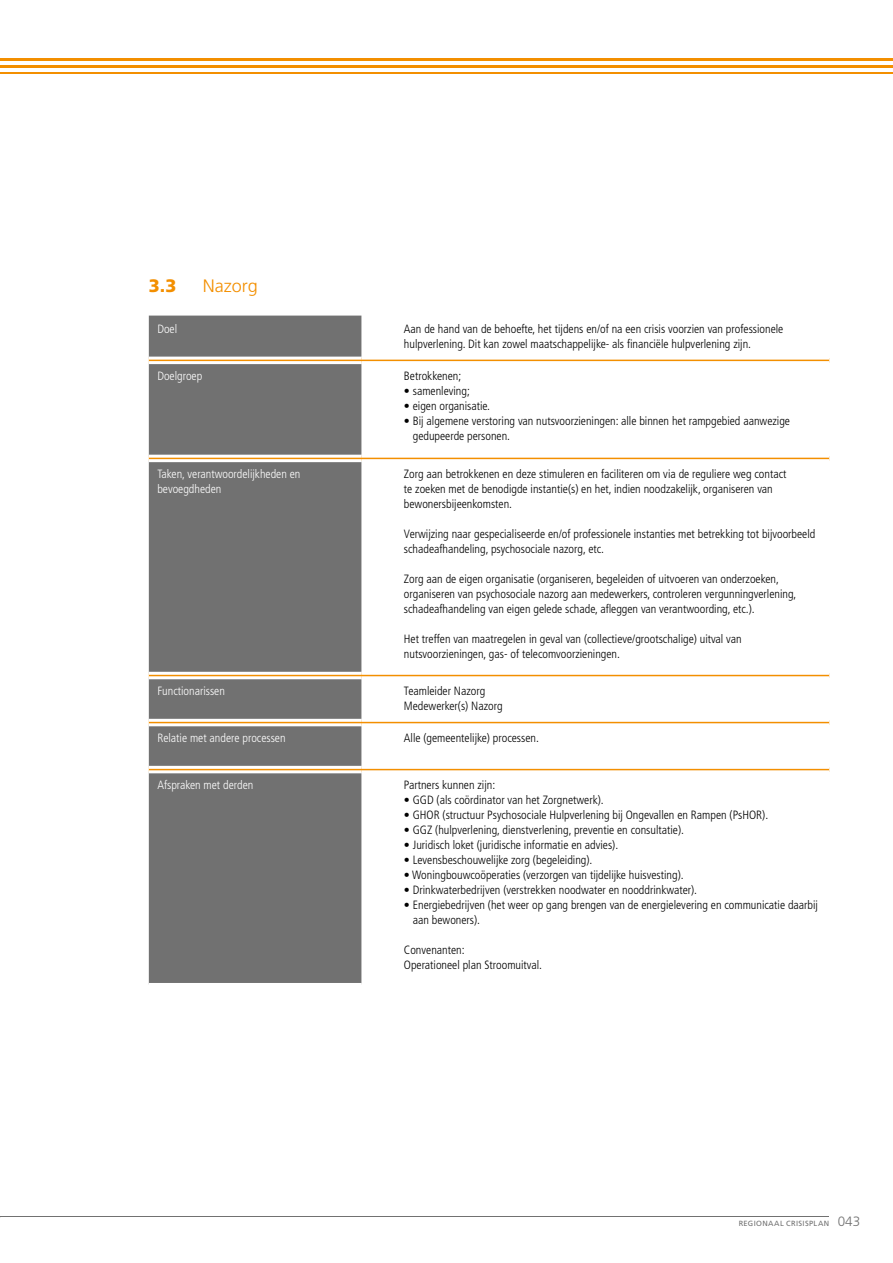
<style>
.page{position:relative;width:893px;height:1263px;background:#fff}
.page>*{position:absolute;margin:0;border:0;box-sizing:border-box;transform-origin:0 0}
.t1{font:300 18px "Frutiger LT Std";color:#f38f00}
.t2{font:900 18px "Frutiger LT Std";color:#f38f00}
.t3{font:300 condensed 12px/15px "Frutiger LT Std";color:#000}
.t4{font:300 condensed 12px/15px "Frutiger LT Std";color:#fff}
.t5{font:7.5px "Frutiger LT Std";letter-spacing:.05em;color:#717171}
.s1{font-weight:300;font-size:13.5px}
</style>
<div class="page">
<hr style="left:0;top:1216px;width:828px;height:1px;background:#717171">
<div style="left:149px;top:316px;width:212px;height:667px;background:#717171"></div>
<svg style="left:149px;top:360px;width:680px;height:410px"></svg>
<hr style="left:149px;top:357px;width:212px;height:3px;background:#fff">
<hr style="left:149px;top:361px;width:212px;height:3px;background:#fff">
<hr style="left:361px;top:361px;width:468px;height:3px;background:#fff">
<hr style="left:149px;top:455px;width:212px;height:3px;background:#fff">
<hr style="left:361px;top:455px;width:468px;height:3px;background:#fff">
<hr style="left:149px;top:459px;width:212px;height:3px;background:#fff">
<hr style="left:361px;top:459px;width:468px;height:3px;background:#fff">
<hr style="left:149px;top:672px;width:212px;height:3px;background:#fff">
<hr style="left:361px;top:672px;width:468px;height:3px;background:#fff">
<hr style="left:149px;top:676px;width:212px;height:3px;background:#fff">
<hr style="left:361px;top:676px;width:468px;height:3px;background:#fff">
<hr style="left:149px;top:719px;width:212px;height:3px;background:#fff">
<hr style="left:361px;top:719px;width:468px;height:3px;background:#fff">
<hr style="left:149px;top:723px;width:212px;height:3px;background:#fff">
<hr style="left:361px;top:723px;width:468px;height:3px;background:#fff">
<hr style="left:149px;top:766px;width:212px;height:3px;background:#fff">
<hr style="left:361px;top:766px;width:468px;height:3px;background:#fff">
<hr style="left:149px;top:770px;width:212px;height:3px;background:#fff">
<hr style="left:0;top:58px;width:893px;height:3px;background:#f38f00">
<hr style="left:0;top:72px;width:893px;height:2px;background:#f38f00">
<hr style="left:0;top:65px;width:893px;height:2px;background:#f38f00">
<h1 class="t2" style="left:149px;top:275px;width:29px">3.3</h1>
<h1 class="t1" style="left:203px;top:275px;width:57px">Nazorg</h1>
<p class="t4" style="left:157px;top:322px;width:21px">Doel</p>
<p class="t3" style="left:404px;top:322px;width:381px">Aan de hand van de behoefte, het tijdens en/of na een crisis voorzien van professionele hulpverlening. Dit kan zowel maatschappelijke- als financiële hulpverlening zijn.</p>
<p class="t4" style="left:157px;top:369px;width:46px">Doelgroep</p>
<p class="t3" style="left:404px;top:369px;width:59px">Betrokkenen;</p>
<p class="t3" style="left:404px;top:384px;width:68px">• samenleving;</p>
<p class="t3" style="left:404px;top:399px;width:88px">• eigen organisatie.</p>
<p class="t3" style="left:413px;top:414px;width:379px;text-indent:-9px">• Bij algemene verstoring van nutsvoorzieningen: alle binnen het rampgebied aanwezige gedupeerde personen.</p>
<p class="t4" style="left:157px;top:467px;width:145px">Taken, verantwoordelijkheden en bevoegdheden</p>
<p class="t3" style="left:404px;top:467px;width:384px">Zorg aan betrokkenen en deze stimuleren en faciliteren om via de reguliere weg contact te zoeken met de benodigde instantie(s) en het, indien noodzakelijk, organiseren van bewonersbijeenkomsten.</p>
<p class="t3" style="left:404px;top:527px;width:413px">Verwijzing naar gespecialiseerde en/of professionele instanties met betrekking tot bijvoorbeeld schadeafhandeling, psychosociale nazorg, etc.</p>
<p class="t3" style="left:404px;top:572px;width:394px">Zorg aan de eigen organisatie (organiseren, begeleiden of uitvoeren van onderzoeken, organiseren van psychosociale nazorg aan medewerkers, controleren vergunningverlening, schadeafhandeling van eigen gelede schade, afleggen van verantwoording, etc.).</p>
<p class="t3" style="left:404px;top:632px;width:339px">Het treffen van maatregelen in geval van (collectieve/grootschalige) uitval van nutsvoorzieningen, gas- of telecomvoorzieningen.</p>
<p class="t4" style="left:157px;top:684px;width:69px">Functionarissen</p>
<p class="t3" style="left:404px;top:684px;width:100px">Teamleider Nazorg<br>Medewerker(s) Nazorg</p>
<p class="t4" style="left:157px;top:731px;width:130px">Relatie met andere processen</p>
<p class="t3" style="left:404px;top:731px;width:136px">Alle (gemeentelijke) processen.</p>
<p class="t4" style="left:157px;top:778px;width:98px">Afspraken met derden</p>
<p class="t3" style="left:404px;top:778px;width:93px">Partners kunnen zijn:</p>
<p class="t3" style="left:404px;top:793px;width:201px">• GGD (als coördinator van het Zorgnetwerk).</p>
<p class="t3" style="left:404px;top:808px;width:366px">• GHOR (structuur Psychosociale Hulpverlening bij Ongevallen en Rampen (PsHOR).</p>
<p class="t3" style="left:404px;top:823px;width:282px">• GGZ (hulpverlening, dienstverlening, preventie en consultatie).</p>
<p class="t3" style="left:404px;top:838px;width:216px">• Juridisch loket (juridische informatie en advies).</p>
<p class="t3" style="left:404px;top:853px;width:190px">• Levensbeschouwelijke zorg (begeleiding).</p>
<p class="t3" style="left:404px;top:868px;width:281px">• Woningbouwcoöperaties (verzorgen van tijdelijke huisvesting).</p>
<p class="t3" style="left:404px;top:883px;width:295px">• Drinkwaterbedrijven (verstrekken noodwater en nooddrinkwater).</p>
<p class="t3" style="left:413px;top:898px;width:407px;text-indent:-9px">• Energiebedrijven (het weer op gang brengen van de energielevering en communicatie daarbij aan bewoners).</p>
<p class="t3" style="left:404px;top:943px;width:140px">Convenanten:<br>Operationeel plan Stroomuitval.</p>
<p class="t5" style="left:739px;top:1219px;width:123px">REGIONAAL CRISISPLAN <span class="s1">043</span></p>
</div>
